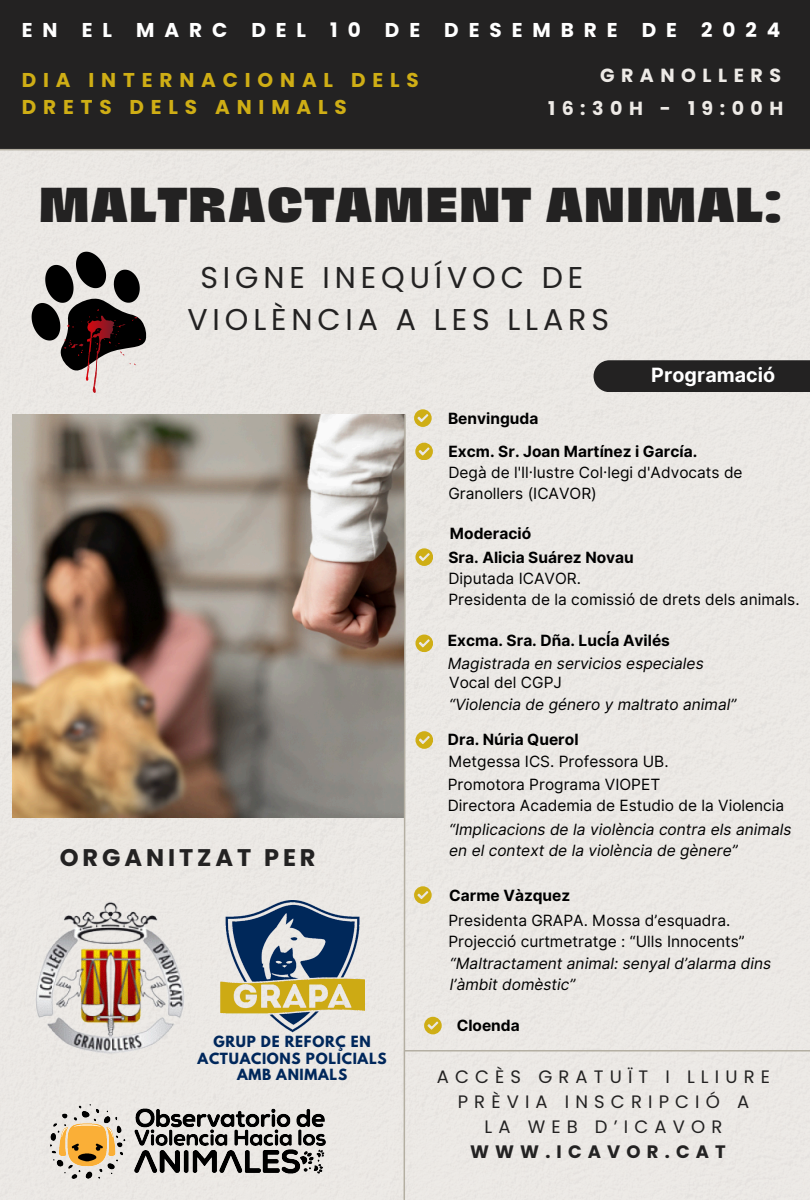
<style>
.page{position:relative;width:810px;height:1200px;background:#fff}
.page>*{position:absolute;margin:0;border:0;box-sizing:border-box;transform-origin:0 0}
.t1{font:800 44.9px "Hagrid";letter-spacing:.06em;color:#232222}
.t2{font:30.1px/42px "Poppins";letter-spacing:.16em;color:#232222;text-align:center}
.t3{font:700 24.1px "Poppins";letter-spacing:.16em;color:#232222}
.t4{font:700 20px "Poppins";letter-spacing:.34em;color:#cfae15}
.t5{font:700 20px "Poppins";letter-spacing:.495em;color:#fff}
.t6{font:700 19.7px "Inter";color:#fff}
.t7{font:700 19px "Poppins";letter-spacing:.34em;color:#edeae6}
.t8{font:18px "Poppins";letter-spacing:.34em;color:#232222}
.t9{font:700 18px "Poppins";letter-spacing:.34em;color:#232222}
.t10{font:15.5px "Inter";color:#000}
.t11{font:italic 15.5px/21px "Inter";color:#000}
.t12{font:700 15.5px "Inter";color:#000}
.t13{font:700 13.7px/16.7px "League Spartan";letter-spacing:.05em;color:#00275b;text-align:center}
</style>
<div class="page">
<div style="left:0;top:150px;width:810px;height:1050px;background:#ebe8e4"></div>
<img style="left:13px;top:414px;width:390px;height:403px">
<svg style="left:403px;top:413px;width:4px;height:787px"></svg>
<div style="left:0;top:0;width:810px;height:150px;background:#232222"></div>
<hr style="left:0;top:149px;width:810px;height:1px;background:#b4afa2">
<hr style="left:405px;top:1050px;width:405px;height:2px;background:#b4afa2">
<div style="left:594px;top:360px;width:216px;height:32px;background:#232222"></div>
<img style="left:4px;top:900px;width:216px;height:159px">
<svg style="left:424px;top:1017px;width:17px;height:17px"></svg>
<svg style="left:415px;top:443px;width:18px;height:17px"></svg>
<svg style="left:414px;top:886px;width:17px;height:18px"></svg>
<svg style="left:415px;top:548px;width:18px;height:18px"></svg>
<svg style="left:415px;top:635px;width:18px;height:17px"></svg>
<img style="left:51px;top:1105px;width:274px;height:73px">
<img style="left:219px;top:900px;width:146px;height:146px">
<svg style="left:26px;top:246px;width:128px;height:147px"></svg>
<svg style="left:415px;top:731px;width:18px;height:17px"></svg>
<svg style="left:414px;top:409px;width:17px;height:18px"></svg>
<p class="t5" style="left:22px;top:16px;width:760px">EN EL MARC DEL 10 DE DESEMBRE DE 2024</p>
<p class="t4" style="left:22px;top:66px;width:398px">DIA INTERNACIONAL DELS</p>
<p class="t7" style="left:600px;top:62px;width:183px">GRANOLLERS</p>
<p class="t4" style="left:22px;top:93px;width:327px">DRETS DELS ANIMALS</p>
<p class="t7" style="left:548px;top:95px;width:237px">16:30H - 19:00H</p>
<p class="t1" style="left:39px;top:182px;width:743px">MALTRACTAMENT ANIMAL:</p>
<p class="t2" style="left:187px;top:257px;width:423px">SIGNE INEQUÍVOC DE<br>VIOLÈNCIA A LES LLARS</p>
<h4 class="t6" style="left:651px;top:363px;width:125px">Programació</h4>
<p class="t12" style="left:448px;top:409px;width:92px">Benvinguda</p>
<h2 class="t12" style="left:448px;top:442px;width:250px">Excm. Sr. Joan Martínez i García.</h2>
<h6 class="t10" style="left:448px;top:463px;width:296px">Degà de l'Il·lustre Col·legi d'Advocats de</h6>
<p class="t10" style="left:448px;top:484px;width:150px">Granollers (ICAVOR)</p>
<p class="t12" style="left:450px;top:524px;width:83px">Moderació</p>
<p class="t12" style="left:448px;top:548px;width:187px">Sra. Alicia Suárez Novau</p>
<p class="t10" style="left:448px;top:569px;width:134px">Diputada ICAVOR.</p>
<p class="t10" style="left:448px;top:590px;width:353px">Presidenta de la comissió de drets dels animals.</p>
<p class="t12" style="left:448px;top:632px;width:224px">Excma. Sra. Dña. LucÍa Avilés</p>
<p class="t11" style="left:448px;top:653px;width:257px">Magistrada en servicios especiales</p>
<p class="t10" style="left:449px;top:673px;width:114px">Vocal del CGPJ</p>
<p class="t3" style="left:60px;top:841px;width:257px">ORGANITZAT PER</p>
<p class="t13" style="left:198px;top:1035px;width:191px">GRUP DE REFORÇ EN<br>ACTUACIONS POLICIALS<br>AMB ANIMALS</p>
<p class="t11" style="left:449px;top:694px;width:289px">“Violencia de género y maltrato animal”</p>
<p class="t12" style="left:448px;top:731px;width:132px">Dra. Núria Querol</p>
<p class="t10" style="left:448px;top:752px;width:222px">Metgessa ICS. Professora UB.</p>
<p class="t10" style="left:448px;top:776px;width:214px">Promotora Programa VIOPET</p>
<p class="t10" style="left:448px;top:797px;width:338px">Directora Academia de Estudio de la Violencia</p>
<h3 class="t11" style="left:449px;top:819px;width:344px">“Implicacions de la violència contra els animals en el context de la violència de gènere”</h3>
<h4 class="t12" style="left:449px;top:886px;width:123px">Carme Vàzquez</h4>
<h4 class="t10" style="left:448px;top:911px;width:284px">Presidenta GRAPA. Mossa d’esquadra.</h4>
<h1 class="t10" style="left:448px;top:932px;width:298px">Projecció curtmetratge : “Ulls Innocents”</h1>
<p class="t11" style="left:450px;top:953px;width:323px">“Maltractament animal: senyal d’alarma dins l’àmbit domèstic”</p>
<p class="t12" style="left:457px;top:1016px;width:65px">Cloenda</p>
<p class="t8" style="left:437px;top:1065px;width:335px">ACCÈS GRATUÏT I LLIURE</p>
<p class="t8" style="left:458px;top:1089px;width:293px">PRÈVIA INSCRIPCIÓ A</p>
<p class="t8" style="left:485px;top:1114px;width:239px">LA WEB D’ICAVOR</p>
<p class="t9" style="left:470px;top:1139px;width:257px">WWW.ICAVOR.CAT</p>
</div>
